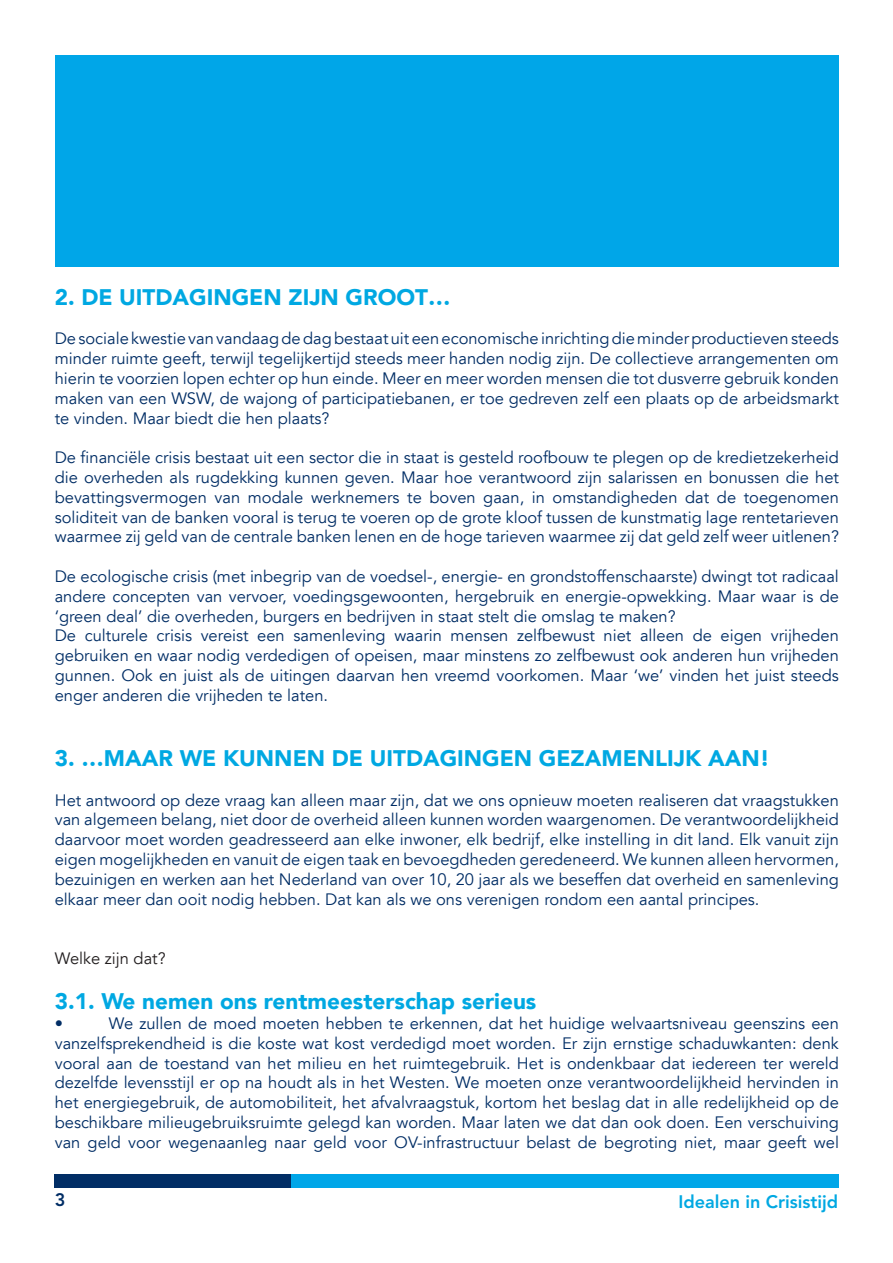
<style>
.page{position:relative;width:893px;height:1263px;background:#fff}
.page>*{position:absolute;margin:0;border:0;box-sizing:border-box;transform-origin:0 0}
.tussenkop{font:900 22.5px "Avenir LT";color:#00a8e2}
.t1{font:800 18px "Avenir LT Std";color:#00a8e2}
.t2{font:800 18px "Avenir LT Std";color:#012d65}
.broodtekst{font:16.5px/19.8px "Avenir LT";color:#012d65;text-align:justify}
.broodtekst-2{font:16.5px "Avenir LT";color:#231f20}
.t3{font:800 15px "Avenir LT Std";color:#00a8e2}
.t4{font:800 15px "Avenir LT Std";color:#012d65}
</style>
<div class="page">
<div style="left:54px;top:1174px;width:237px;height:13px;background:#012d65"></div>
<div style="left:291px;top:1174px;width:548px;height:13px;background:#00a6e8"></div>
<div style="left:55px;top:55px;width:783px;height:211px;background:#00a6e8"></div>
<p class="tussenkop" style="left:55px;top:283px;width:397px">2. DE UITDAGINGEN ZIJN GROOT…</p>
<p class="broodtekst" style="left:55px;top:329px;width:786px">De sociale kwestie van vandaag de dag bestaat uit een economische inrichting die minder productieven steeds minder ruimte geeft, terwijl tegelijkertijd steeds meer handen nodig zijn. De collectieve arrangementen om hierin te voorzien lopen echter op hun einde. Meer en meer worden mensen die tot dusverre gebruik konden maken van een WSW, de wajong of participatiebanen, er toe gedreven zelf een plaats op de arbeidsmarkt te vinden. Maar biedt die hen plaats?</p>
<p class="broodtekst" style="left:55px;top:448px;width:786px">De financiële crisis bestaat uit een sector die in staat is gesteld roofbouw te plegen op de kredietzekerheid die overheden als rugdekking kunnen geven. Maar hoe verantwoord zijn salarissen en bonussen die het bevattingsvermogen van modale werknemers te boven gaan, in omstandigheden dat de toegenomen soliditeit van de banken vooral is terug te voeren op de grote kloof tussen de kunstmatig lage rentetarieven waarmee zij geld van de centrale banken lenen en de hoge tarieven waarmee zij dat geld zelf weer uitlenen?</p>
<p class="broodtekst" style="left:55px;top:567px;width:786px">De ecologische crisis (met inbegrip van de voedsel-, energie- en grondstoffenschaarste) dwingt tot radicaal andere concepten van vervoer, voedingsgewoonten, hergebruik en energie-opwekking. Maar waar is de ‘green deal’ die overheden, burgers en bedrijven in staat stelt die omslag te maken?</p>
<p class="broodtekst" style="left:55px;top:626px;width:786px">De culturele crisis vereist een samenleving waarin mensen zelfbewust niet alleen de eigen vrijheden gebruiken en waar nodig verdedigen of opeisen, maar minstens zo zelfbewust ook anderen hun vrijheden gunnen. Ook en juist als de uitingen daarvan hen vreemd voorkomen. Maar ‘we’ vinden het juist steeds enger anderen die vrijheden te laten.</p>
<p class="tussenkop" style="left:55px;top:744px;width:717px">3. …MAAR WE KUNNEN DE UITDAGINGEN GEZAMENLIJK AAN!</p>
<p class="broodtekst" style="left:55px;top:790px;width:786px">Het antwoord op deze vraag kan alleen maar zijn, dat we ons opnieuw moeten realiseren dat vraagstukken van algemeen belang, niet door de overheid alleen kunnen worden waargenomen. De verantwoordelijkheid daarvoor moet worden geadresseerd aan elke inwoner, elk bedrijf, elke instelling in dit land. Elk vanuit zijn eigen mogelijkheden en vanuit de eigen taak en bevoegdheden geredeneerd. We kunnen alleen hervormen, bezuinigen en werken aan het Nederland van over 10, 20 jaar als we beseffen dat overheid en samenleving elkaar meer dan ooit nodig hebben. Dat kan als we ons verenigen rondom een aantal principes.</p>
<p class="broodtekst-2" style="left:55px;top:949px;width:112px">Welke zijn dat?</p>
<p class="tussenkop" style="left:55px;top:988px;width:483px">3.1. We nemen ons rentmeesterschap serieus</p>
<p class="broodtekst" style="left:55px;top:1014px;width:10px">•</p>
<p class="broodtekst" style="left:55px;top:1014px;width:786px;text-indent:54px">We zullen de moed moeten hebben te erkennen, dat het huidige welvaartsniveau geenszins een vanzelfsprekendheid is die koste wat kost verdedigd moet worden. Er zijn ernstige schaduwkanten: denk vooral aan de toestand van het milieu en het ruimtegebruik. Het is ondenkbaar dat iedereen ter wereld dezelfde levensstijl er op na houdt als in het Westen. We moeten onze verantwoordelijkheid hervinden in het energiegebruik, de automobiliteit, het afvalvraagstuk, kortom het beslag dat in alle redelijkheid op de beschikbare milieugebruiksruimte gelegd kan worden. Maar laten we dat dan ook doen. Een verschuiving van geld voor wegenaanleg naar geld voor OV-infrastructuur belast de begroting niet, maar geeft wel</p>
<p class="t2" style="left:55px;top:1189px;width:12px">3</p>
<p class="t3" style="left:667px;top:1192px;width:173px">Zorg voor eigen energie</p>
<p class="t1" style="left:678px;top:1191px;width:161px">Idealen in Crisistijd</p>
<p class="t4" style="left:55px;top:1192px;width:10px">2</p>
</div>
